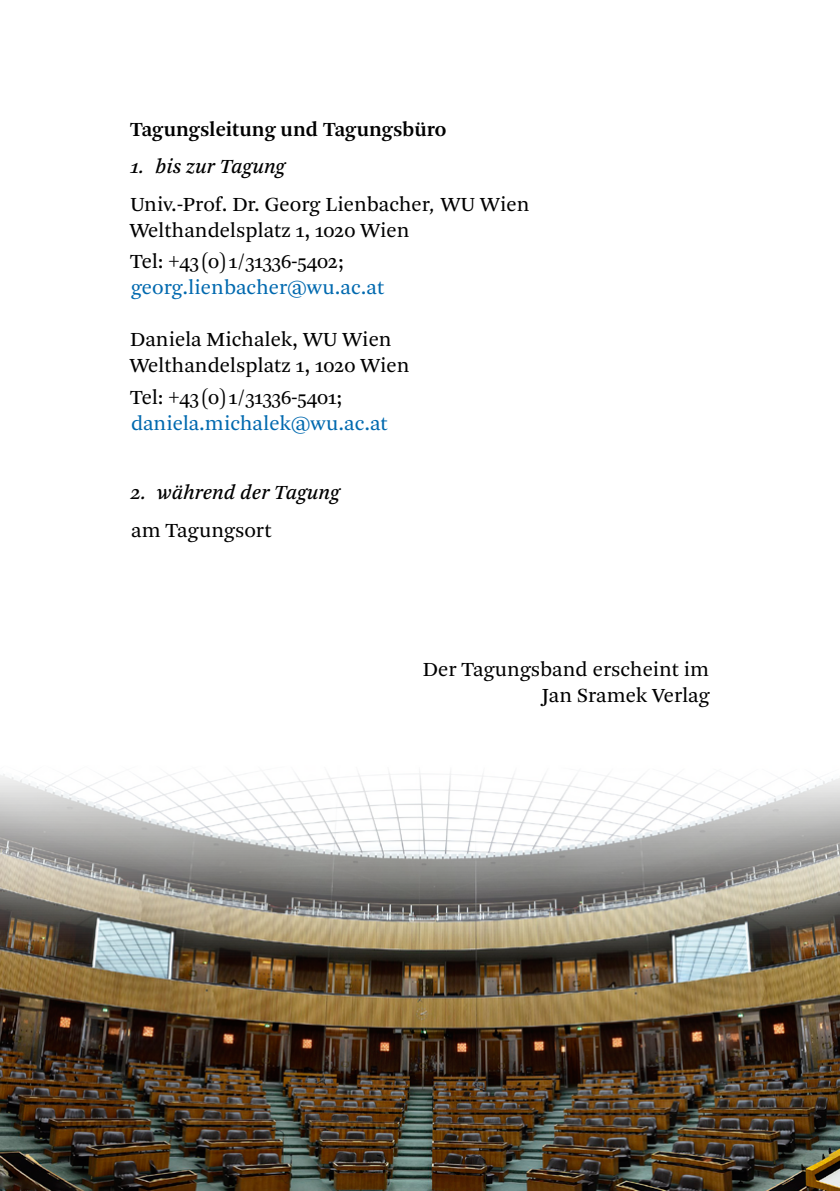
<style>
.page{position:relative;width:840px;height:1191px;background:#fff}
.page>*{position:absolute;margin:0;border:0;box-sizing:border-box;transform-origin:0 0}
.heading_2{font:21px/26px "Arnhem Pro Blond";color:#000;text-align:right}
.t1{font:21px "Arnhem Pro Blond";color:#0069af}
.t2{font:italic 21px "Arnhem Pro";color:#000}
.t3{font:600 21px "Arnhem Pro";color:#000}
.s1{font-style:italic}
</style>
<div class="page">
<img style="left:0;top:772px;width:839px;height:419px">
<p class="t3" style="left:130px;top:116px;width:318px">Tagungsleitung und Tagungsbüro</p>
<p class="t2" style="left:130px;top:153px;width:157px">1. bis zur Tagung</p>
<p class="heading_2" style="left:130px;top:191px;width:400px">Univ.-Prof. Dr. Georg Lienbacher<span class="s1">,</span> WU Wien</p>
<p class="heading_2" style="left:130px;top:217px;width:281px">Welthandelsplatz 1, 1020 Wien</p>
<p class="heading_2" style="left:130px;top:249px;width:215px">Tel: +43 (0) 1/31336-5402;</p>
<p class="t1" style="left:131px;top:274px;width:254px">georg.lienbacher@wu.ac.at</p>
<p class="heading_2" style="left:130px;top:327px;width:263px">Daniela Michalek, WU Wien</p>
<p class="heading_2" style="left:130px;top:353px;width:281px">Welthandelsplatz 1, 1020 Wien</p>
<p class="heading_2" style="left:130px;top:384px;width:214px">Tel: +43 (0) 1/31336-5401;</p>
<p class="t1" style="left:131px;top:410px;width:258px">daniela.michalek@wu.ac.at</p>
<p class="t2" style="left:131px;top:478px;width:211px">2. während der Tagung</p>
<p class="heading_2" style="left:131px;top:517px;width:142px">am Tagungsort</p>
<p class="heading_2" style="left:422px;top:656px;width:288px">Der Tagungsband erscheint im<br>Jan Sramek Verlag</p>
</div>
